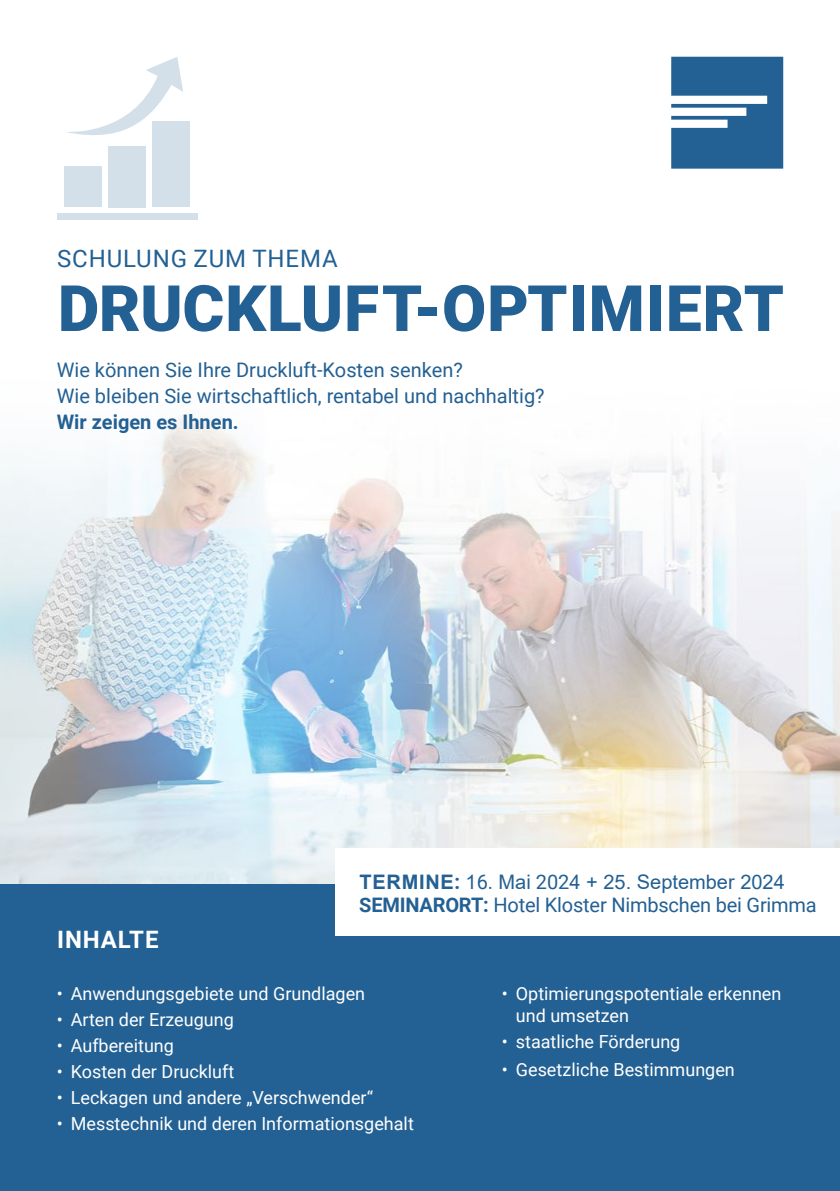
<style>
.page{position:relative;width:840px;height:1191px;background:#fff}
.page>*{position:absolute;margin:0;border:0;box-sizing:border-box;transform-origin:0 0}
.t1{font:900 64px "Roboto";letter-spacing:.015em;color:#236093}
.t2{font:24px "Roboto";letter-spacing:.035em;color:#236093}
.t3{font:700 24px "Roboto";letter-spacing:.035em;color:#fff}
.t4{font:20px/26px "Roboto";color:#236093}
.t5{font:20px "Arial";color:#236093}
.t6{font:700 20px "Roboto";color:#236093}
.t7{font:18px/22px "Roboto";color:#fff}
.s1{font-weight:700}
.s2{font-family:"Roboto";font-weight:700}
.s3{font-family:"Roboto"}
</style>
<div class="page">
<div style="left:0;top:760px;width:839px;height:431px;background:#236093"></div>
<img style="left:0;top:415px;width:839px;height:468px">
<div style="left:152px;top:121px;width:37px;height:86px;background:#d3dfe9"></div>
<div style="left:108px;top:146px;width:37px;height:61px;background:#d3dfe9"></div>
<div style="left:64px;top:166px;width:38px;height:41px;background:#d3dfe9"></div>
<svg style="left:67px;top:57px;width:116px;height:78px"></svg>
<div style="left:57px;top:213px;width:140px;height:7px;background:#d3dfe9"></div>
<div style="left:335px;top:848px;width:504px;height:87px;background:#fff"></div>
<svg style="left:671px;top:57px;width:111px;height:112px;background:#4679a4"></svg>
<h2 class="t2" style="left:57px;top:242px;width:282px">SCHULUNG ZUM THEMA</h2>
<h1 class="t1" style="left:58px;top:263px;width:727px">DRUCKLUFT-OPTIMIERT</h1>
<p class="t4" style="left:57px;top:356px;width:489px">Wie können Sie Ihre Druckluft-Kosten senken?<br>Wie bleiben Sie wirtschaftlich, rentabel und nachhaltig?</p>
<p class="t6" style="left:57px;top:408px;width:183px">Wir zeigen es Ihnen.</p>
<p class="t5" style="left:359px;top:868px;width:426px"><span class="s1">TERMINE</span><span class="s2">:</span> 1<span class="s3">6.</span> Mai <span class="s3">202</span>4 + 25. September 2024</p>
<p class="t4" style="left:359px;top:890px;width:459px"><span class="s1">SEMINARORT:</span> Hotel Kloster Nimbschen bei Grimma</p>
<h2 class="t3" style="left:57px;top:923px;width:103px">INHALTE</h2>
<p class="t7" style="left:57px;top:982px;width:310px">• Anwendungsgebiete und Grundlagen</p>
<p class="t7" style="left:57px;top:1008px;width:178px">• Arten der Erzeugung</p>
<p class="t7" style="left:57px;top:1034px;width:119px">• Aufbereitung</p>
<p class="t7" style="left:57px;top:1060px;width:179px">• Kosten der Druckluft</p>
<p class="t7" style="left:57px;top:1086px;width:318px">• Leckagen und andere „Verschwender“</p>
<p class="t7" style="left:57px;top:1112px;width:358px">• Messtechnik und deren Informationsgehalt</p>
<p class="t7" style="left:515px;top:982px;width:267px;text-indent:-14px">• Optimierungspotentiale erkennen und umsetzen</p>
<p class="t7" style="left:501px;top:1030px;width:180px">• staatliche Förderung</p>
<p class="t7" style="left:501px;top:1058px;width:234px">• Gesetzliche Bestimmungen</p>
</div>
